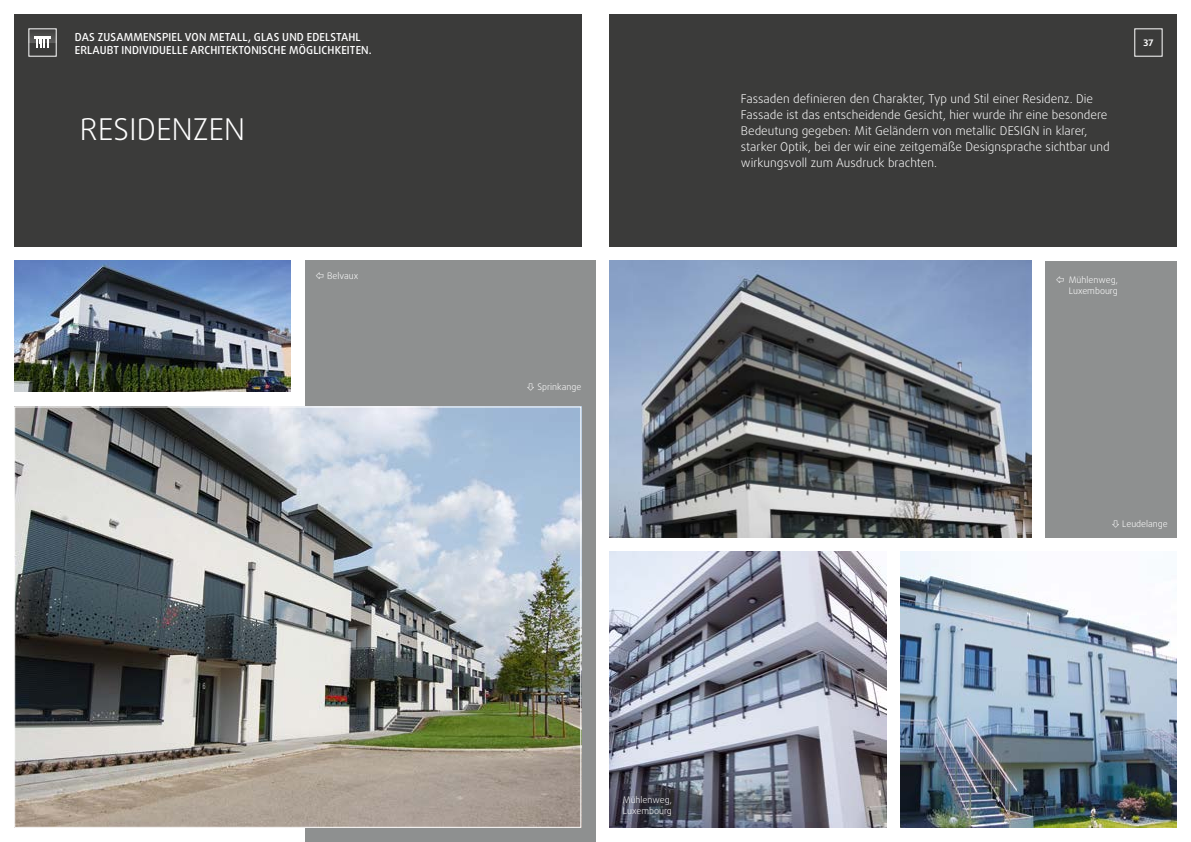
<style>
.page{position:relative;width:1191px;height:842px;background:#fff}
.page>*{position:absolute;margin:0;border:0;box-sizing:border-box;transform-origin:0 0}
.t1{font:300 30px "Daxline OT";letter-spacing:.01em;color:#fff}
.t2{font:300 12px/16px "Daxline OT";color:#fff}
.t3{font:500 11px/13.2px "Daxline OT";letter-spacing:.01em;color:#fff}
.t4{font:300 9px/10.8px "Daxline OT";color:#fff;text-align:right}
.t5{font:700 9px "Daxline OT";color:#fff}
</style>
<div class="page">
<div style="left:305px;top:261px;width:290px;height:581px;background:#8e9090"></div>
<div style="left:14px;top:14px;width:567px;height:233px;background:#3b3b3a"></div>
<div style="left:609px;top:14px;width:567px;height:233px;background:#3b3b3a"></div>
<img style="left:609px;top:261px;width:422px;height:277px">
<img style="left:14px;top:261px;width:277px;height:131px">
<img style="left:900px;top:551px;width:276px;height:276px">
<img style="left:609px;top:551px;width:277px;height:277px">
<img style="left:16px;top:408px;width:563px;height:418px">
<div style="left:1045px;top:261px;width:131px;height:277px;background:#8e9090"></div>
<svg style="left:1134px;top:28px;width:29px;height:29px"></svg>
<svg style="left:28px;top:28px;width:29px;height:29px"></svg>
<p class="t3" style="left:75px;top:30px;width:298px">DAS ZUSAMMENSPIEL VON METALL, GLAS UND EDELSTAHL<br>ERLAUBT INDIVIDUELLE ARCHITEKTONISCHE MÖGLICHKEITEN.</p>
<h1 class="t1" style="left:80px;top:109px;width:167px">RESIDENZEN</h1>
<p class="t4" style="left:316px;top:270px;width:44px">⇦ Belvaux</p>
<p class="t4" style="left:527px;top:381px;width:56px">⇩ Sprinkange</p>
<p class="t2" style="left:741px;top:91px;width:370px">Fassaden definieren den Charakter, Typ und Stil einer Residenz. Die Fassade ist das entscheidende Gesicht, hier wurde ihr eine besondere Bedeutung gegeben: Mit Geländern von metallic DESIGN in klarer, starker Optik, bei der wir eine zeitgemäße Designsprache sichtbar und wirkungsvoll zum Ausdruck brachten.</p>
<p class="t5" style="left:1143px;top:37px;width:11px">37</p>
<p class="t4" style="left:1055px;top:274px;width:64px">⇦ Mühlenweg,<br>Luxembourg</p>
<p class="t4" style="left:1111px;top:518px;width:58px">⇩ Leudelange</p>
<p class="t4" style="left:623px;top:794px;width:51px;text-align:left">Mühlenweg,<br>Luxembourg</p>
</div>
